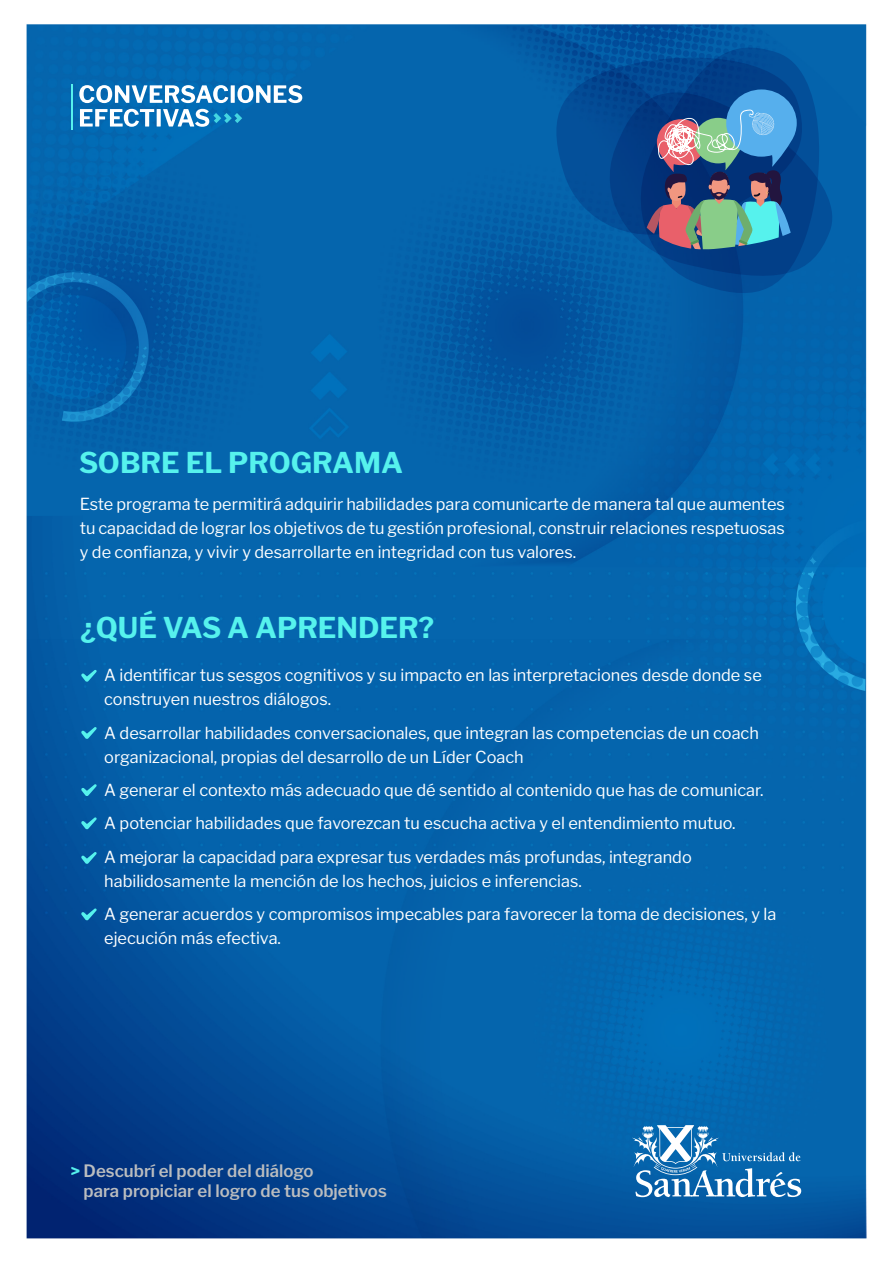
<style>
.page{position:relative;width:893px;height:1263px;background:#fff}
.page>*{position:absolute;margin:0;border:0;box-sizing:border-box;transform-origin:0 0}
.t1{font:700 28.5px "Libre Franklin";color:#56f2ed}
.t2{font:600 16.95px/19.8px "Libre Franklin";color:#bbbdbf}
.t3{font:16.5px/24px "Libre Franklin";color:#fff}
.s1{font-weight:700;font-size:17.1px;color:#56f2ed}
</style>
<div class="page">
<img style="left:26px;top:24px;width:841px;height:1215px">
<svg style="left:556px;top:48px;width:276px;height:245px;background:#1f5e98"></svg>
<svg style="left:632px;top:1125px;width:169px;height:72px"></svg>
<hr style="left:71px;top:84px;width:2px;height:45px;background:#56f2ed">
<svg style="left:81px;top:670px;width:16px;height:12px"></svg>
<svg style="left:81px;top:784px;width:16px;height:12px"></svg>
<svg style="left:81px;top:727px;width:16px;height:12px"></svg>
<svg style="left:81px;top:817px;width:16px;height:12px"></svg>
<svg style="left:81px;top:852px;width:16px;height:12px"></svg>
<svg style="left:81px;top:908px;width:16px;height:12px"></svg>
<svg style="left:79px;top:85px;width:149px;height:18px"></svg>
<svg style="left:231px;top:85px;width:4px;height:18px"></svg>
<svg style="left:237px;top:85px;width:65px;height:18px"></svg>
<svg style="left:80px;top:109px;width:74px;height:18px"></svg>
<svg style="left:157px;top:109px;width:4px;height:18px"></svg>
<svg style="left:163px;top:109px;width:79px;height:18px"></svg>
<h1 class="t1" style="left:79px;top:440px;width:326px">SOBRE EL PROGRAMA</h1>
<p class="t3" style="left:80px;top:491px;width:707px;text-align:justify">Este programa te permitirá adquirir habilidades para comunicarte de manera tal que aumentes tu capacidad de lograr los objetivos de tu gestión profesional, construir relaciones respetuosas y de confianza, y vivir y desarrollarte en integridad con tus valores.</p>
<h1 class="t1" style="left:81px;top:605px;width:355px">¿QUÉ VAS A APRENDER?</h1>
<p class="t3" style="left:104px;top:662px;width:659px">A identificar tus sesgos cognitivos y su impacto en las interpretaciones desde donde se construyen nuestros diálogos.</p>
<p class="t3" style="left:104px;top:719px;width:656px">A desarrollar habilidades conversacionales, que integran las competencias de un coach organizacional, propias del desarrollo de un Líder Coach</p>
<p class="t3" style="left:104px;top:772px;width:661px;line-height:33.5px">A generar el contexto más adecuado que dé sentido al contenido que has de comunicar.<br>A potenciar habilidades que favorezcan tu escucha activa y el entendimiento mutuo.<br>A mejorar la capacidad para expresar tus verdades más profundas, integrando</p>
<p class="t3" style="left:104px;top:862px;width:674px;line-height:33.5px">habilidosamente la mención de los hechos, juicios e inferencias.<br>A generar acuerdos y compromisos impecables para favorecer la toma de decisiones, y la</p>
<p class="t3" style="left:104px;top:925px;width:178px">ejecución más efectiva.</p>
<p class="t2" style="left:84px;top:1159px;width:305px;text-indent:-13px"><span class="s1">&gt;</span> Descubrí el poder del diálogo<br>para propiciar el logro de tus objetivos</p>
</div>
